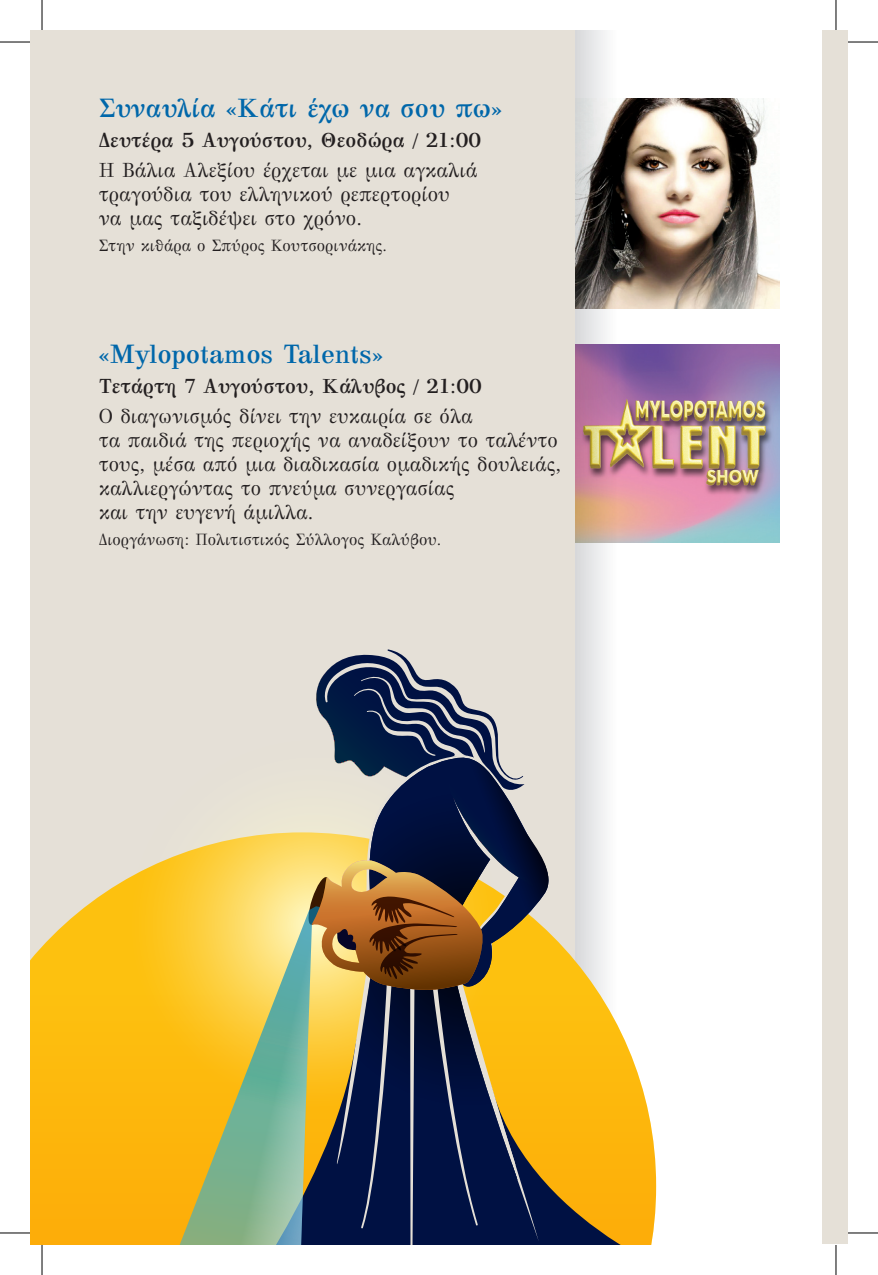
<style>
.page{position:relative;width:878px;height:1275px;background:#fff}
.page>*{position:absolute;margin:0;border:0;box-sizing:border-box;transform-origin:0 0}
.t1{font:700 26px "GFS Bodoni";color:#0067aa}
.t2{font:20px/24px "GFS Bodoni";color:#231f20}
.t3{font:700 20px "GFS Bodoni";color:#231f20}
.t4{font:16px "GFS Bodoni";color:#231f20}
</style>
<div class="page">
<img style="left:617px;top:345px;width:162px;height:197px">
<img style="left:617px;top:99px;width:162px;height:209px">
<svg style="left:575px;top:31px;width:42px;height:801px"></svg>
<div style="left:822px;top:31px;width:25px;height:1213px;background:#e5e0d7"></div>
<div style="left:31px;top:31px;width:544px;height:1213px;background:#e5e0d7"></div>
<svg style="left:31px;top:832px;width:575px;height:412px"></svg>
<svg style="left:127px;top:738px;width:372px;height:372px"></svg>
<svg style="left:548px;top:953px;width:109px;height:291px;fill:#fdb90d"></svg>
<svg style="left:548px;top:832px;width:9px;height:401px;fill:#fdbd0f"></svg>
<svg style="left:111px;top:906px;width:196px;height:338px;background:#d4bc47"></svg>
<svg style="left:307px;top:649px;width:241px;height:595px"></svg>
<hr style="left:0;top:42px;width:30px;height:1px;background:#000">
<hr style="left:848px;top:42px;width:30px;height:1px;background:#000">
<hr style="left:0;top:1232px;width:30px;height:1px;background:#000">
<hr style="left:848px;top:1232px;width:30px;height:1px;background:#000">
<hr style="left:42px;top:0;width:1px;height:30px;background:#000">
<hr style="left:42px;top:1245px;width:1px;height:30px;background:#000">
<hr style="left:835px;top:0;width:1px;height:30px;background:#000">
<hr style="left:835px;top:1245px;width:1px;height:30px;background:#000">
<h1 class="t1" style="left:99px;top:87px;width:405px">Συναυλία «Κάτι έχω να σου πω»</h1>
<p class="t3" style="left:99px;top:124px;width:384px">Δευτέρα 5 Αυγούστου, Θεοδώρα / 21:00</p>
<p class="t2" style="left:99px;top:157px;width:380px">Η Βάλια Αλεξίου έρχεται με μια αγκαλιά τραγούδια του ελληνικού ρεπερτορίου να μας ταξιδέψει στο χρόνο.</p>
<p class="t4" style="left:99px;top:232px;width:290px">Στην κιθάρα ο Σπύρος Κουτσορινάκης.</p>
<h1 class="t1" style="left:99px;top:333px;width:286px">«Mylopotamos Talents»</h1>
<p class="t3" style="left:99px;top:370px;width:385px">Τετάρτη 7 Αυγούστου, Κάλυβος / 21:00</p>
<p class="t2" style="left:99px;top:403px;width:464px">Ο διαγωνισμός δίνει την ευκαιρία σε όλα<br>τα παιδιά της περιοχής να αναδείξουν το ταλέντο τους, μέσα από μια διαδικασία ομαδικής δουλειάς, καλλιεργώντας το πνεύμα συνεργασίας<br>και την ευγενή άμιλλα.</p>
<p class="t4" style="left:99px;top:526px;width:344px">Διοργάνωση: Πολιτιστικός Σύλλογος Καλύβου.</p>
</div>
